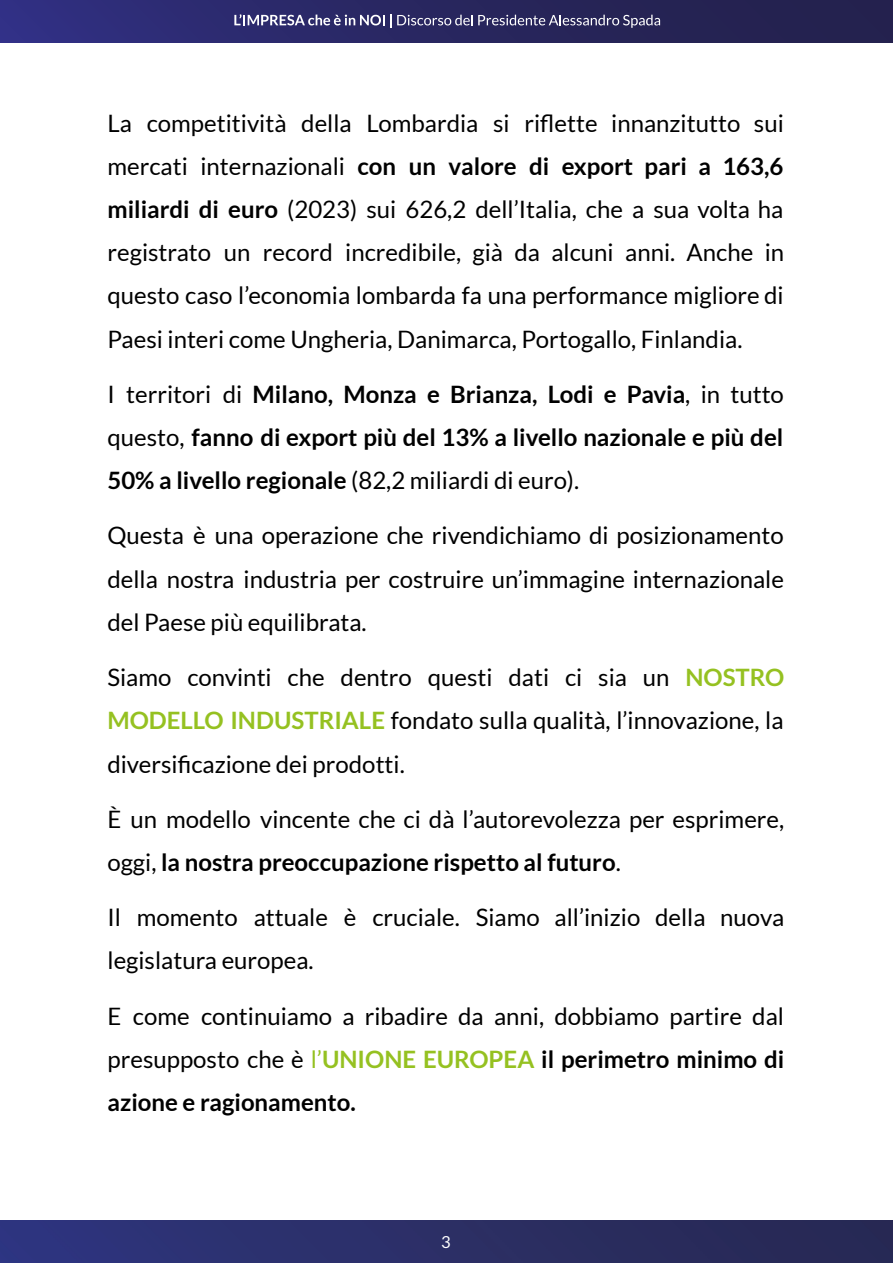
<style>
.page{position:relative;width:893px;height:1263px;background:#fff}
.page>*{position:absolute;margin:0;border:0;box-sizing:border-box;transform-origin:0 0}
.t1{font:24px/43.2px "Lato";color:#000;text-align:justify}
.t2{font:700 24px/43.2px "Lato";color:#000;text-align:justify}
.t3{font:16.5px "Lato";color:#fff}
.s1{font-weight:700}
.s2{font-weight:400}
.s3{font-weight:700;color:#95c121}
.s4{color:#95c121}
</style>
<div class="page">
<img style="left:0;top:1221px;width:893px;height:42px">
<div style="left:0;top:0;width:893px;height:42px;background:linear-gradient(to right,#302f7f,#222046)"></div>
<svg style="left:234px;top:14px;width:426px;height:14px;background:#5b5a85"></svg>
<p class="t1" style="left:107px;top:101px;width:678px">La competitività della Lombardia si riflette innanzitutto sui mercati internazionali <span class="s1">con un valore di export pari a 163,6 miliardi di euro</span> (2023) sui 626,2 dell’Italia, che a sua volta ha registrato un record incredibile, già da alcuni anni. Anche in questo caso l’economia lombarda fa una performance migliore di Paesi interi come Ungheria, Danimarca, Portogallo, Finlandia.</p>
<p class="t2" style="left:107px;top:372px;width:678px"><span class="s2">I territori di</span> Milano, Monza e Brianza, Lodi e Pavia<span class="s2">, in tutto questo,</span> fanno di export più del 13% a livello nazionale e più del 50% a livello regionale <span class="s2">(82,2 miliardi di euro).</span></p>
<p class="t1" style="left:107px;top:514px;width:678px">Questa è una operazione che rivendichiamo di posizionamento della nostra industria per costruire un’immagine internazionale del Paese più equilibrata.</p>
<p class="t1" style="left:107px;top:656px;width:678px">Siamo convinti che dentro questi dati ci sia un <span class="s3">NOSTRO MODELLO INDUSTRIALE</span> fondato sulla qualità, l’innovazione, la diversificazione dei prodotti.</p>
<p class="t1" style="left:107px;top:797px;width:678px">È un modello vincente che ci dà l’autorevolezza per esprimere, oggi, <span class="s1">la nostra preoccupazione rispetto al futuro</span>.</p>
<p class="t1" style="left:107px;top:896px;width:678px">Il momento attuale è cruciale. Siamo all’inizio della nuova legislatura europea.</p>
<p class="t1" style="left:108px;top:994px;width:678px">E come continuiamo a ribadire da anni, dobbiamo partire dal presupposto che è <span class="s4">l’</span><span class="s3">UNIONE EUROPEA</span> <span class="s1">il perimetro minimo di azione e ragionamento.</span></p>
<p class="t3" style="left:441px;top:1233px;width:11px">3</p>
</div>
